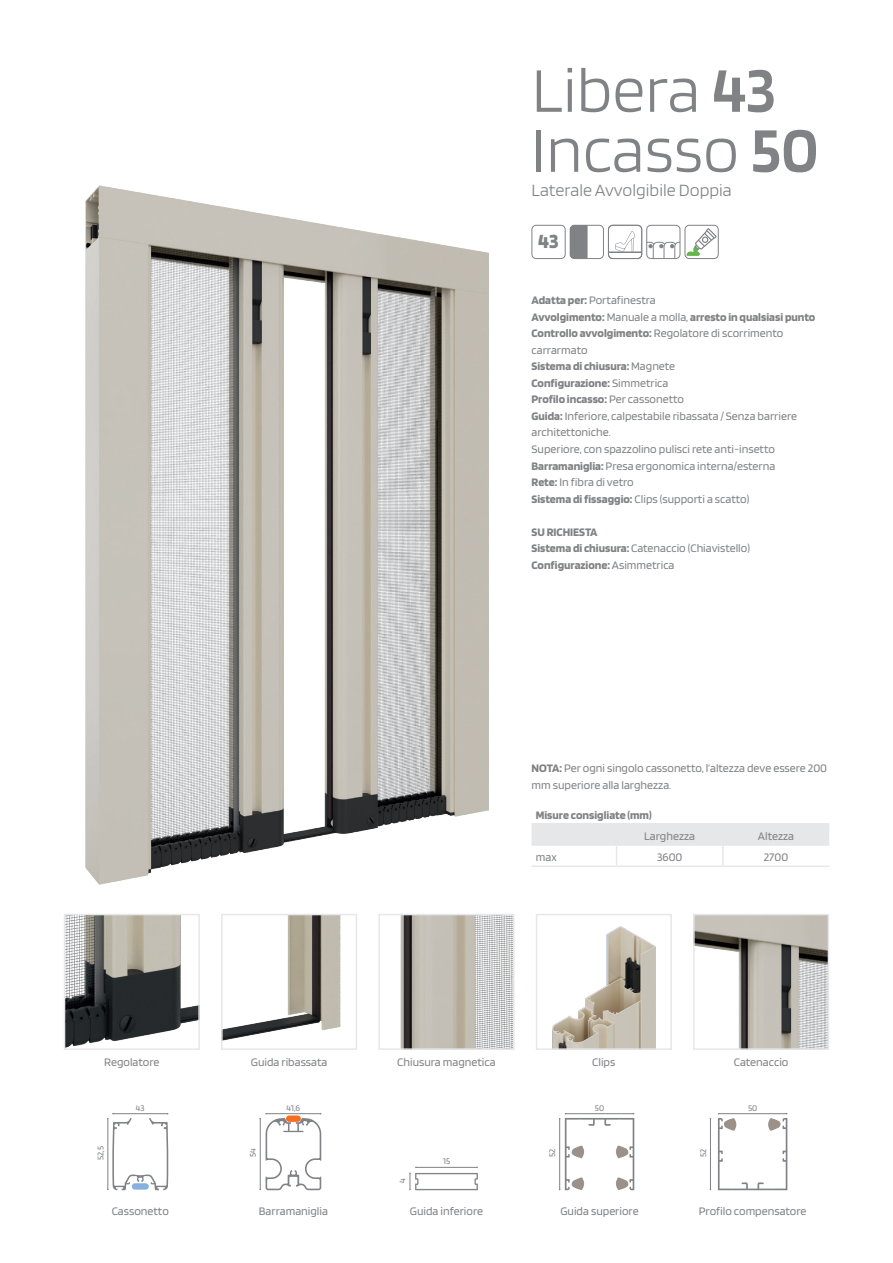
<style>
.page{position:relative;width:893px;height:1263px;background:#fff}
.page>*{position:absolute;margin:0;border:0;box-sizing:border-box;transform-origin:0 0}
.t1{font:300 66px "Blinker";color:#808285}
.t2{font:700 21px "Blinker";color:#808285}
.t3{font:300 18px "Blinker";color:#808285}
.t4{font:12px/16.5px "Blinker";color:#808285}
.t5{font:700 12px "Blinker";color:#808285}
.t6{font:9px "Blinker";color:#808285}
.s1{font-weight:600}
.s2{font-weight:700}
.s3{font-weight:400}
</style>
<div class="page">
<img style="left:86px;top:186px;width:402px;height:698px">
<hr style="left:531px;top:823px;width:86px;height:1px;background:#e6e7e9">
<hr style="left:617px;top:823px;width:106px;height:1px;background:#e6e7e9">
<hr style="left:723px;top:823px;width:106px;height:1px;background:#e6e7e9">
<svg style="left:531px;top:824px;width:298px;height:41px"></svg>
<hr style="left:531px;top:865px;width:86px;height:2px;background:#e6e7e9">
<hr style="left:617px;top:865px;width:106px;height:2px;background:#e6e7e9">
<hr style="left:723px;top:865px;width:106px;height:2px;background:#e6e7e9">
<div style="left:531px;top:225px;width:35px;height:34px;border:1px solid #808285;border-radius:4px"></div>
<hr style="left:570px;top:225px;width:1px;height:34px;background:#808285">
<hr style="left:571px;top:225px;width:1px;height:34px;background:#808285">
<hr style="left:572px;top:225px;width:1px;height:34px;background:#808285">
<hr style="left:573px;top:225px;width:1px;height:34px;background:#808285">
<hr style="left:574px;top:225px;width:1px;height:34px;background:#808285">
<hr style="left:575px;top:225px;width:1px;height:34px;background:#808285">
<hr style="left:576px;top:225px;width:1px;height:34px;background:#808285">
<hr style="left:577px;top:225px;width:1px;height:34px;background:#808285">
<hr style="left:578px;top:225px;width:1px;height:34px;background:#808285">
<hr style="left:579px;top:225px;width:1px;height:34px;background:#808285">
<hr style="left:580px;top:225px;width:1px;height:34px;background:#808285">
<hr style="left:581px;top:225px;width:1px;height:34px;background:#808285">
<hr style="left:582px;top:225px;width:1px;height:34px;background:#808285">
<hr style="left:583px;top:225px;width:1px;height:34px;background:#808285">
<hr style="left:584px;top:225px;width:1px;height:34px;background:#808285">
<hr style="left:585px;top:225px;width:1px;height:34px;background:#808285">
<hr style="left:586px;top:225px;width:2px;height:34px;background:#808285">
<div style="left:570px;top:225px;width:34px;height:34px;border:1px solid #808285;border-radius:4px"></div>
<div style="left:608px;top:225px;width:34px;height:34px;border:1px solid #808285;border-radius:4px"></div>
<svg style="left:615px;top:231px;width:20px;height:20px"></svg>
<hr style="left:608px;top:251px;width:34px;height:2px;background:#808285">
<svg style="left:648px;top:242px;width:32px;height:17px"></svg>
<div style="left:646px;top:225px;width:34px;height:34px;border:1px solid #808285;border-radius:4px"></div>
<svg style="left:107px;top:1113px;width:61px;height:77px"></svg>
<svg style="left:259px;top:1113px;width:62px;height:77px"></svg>
<svg style="left:409px;top:1166px;width:69px;height:24px"></svg>
<svg style="left:559px;top:1113px;width:75px;height:77px"></svg>
<img style="left:224px;top:917px;width:117px;height:124px">
<div style="left:221px;top:914px;width:136px;height:136px;border:2px solid #e6e7e9"></div>
<img style="left:400px;top:917px;width:111px;height:130px">
<div style="left:378px;top:914px;width:136px;height:136px;border:2px solid #e6e7e9"></div>
<img style="left:696px;top:917px;width:130px;height:130px">
<div style="left:693px;top:914px;width:136px;height:136px;border:2px solid #e6e7e9"></div>
<div style="left:685px;top:225px;width:34px;height:34px;border:1px solid #808285;border-radius:4px"></div>
<svg style="left:687px;top:228px;width:30px;height:28px"></svg>
<img style="left:67px;top:917px;width:130px;height:130px">
<div style="left:64px;top:914px;width:136px;height:136px;border:2px solid #e6e7e9"></div>
<img style="left:552px;top:926px;width:103px;height:121px">
<div style="left:536px;top:914px;width:136px;height:136px;border:2px solid #e6e7e9"></div>
<hr style="left:710px;top:1119px;width:1px;height:70px;background:#808285">
<svg style="left:718px;top:1113px;width:69px;height:77px"></svg>
<p class="t1" style="left:531px;top:57px;width:246px">Libera <span class="s1">43</span></p>
<p class="t1" style="left:531px;top:117px;width:289px">Incasso <span class="s1">50</span></p>
<p class="t3" style="left:531px;top:181px;width:202px">Laterale Avvolgibile Doppia</p>
<p class="t2" style="left:538px;top:230px;width:22px">43</p>
<p class="t4" style="left:531px;top:292px;width:126px"><span class="s2">Adatta per:</span> Portafinestra</p>
<p class="t5" style="left:531px;top:311px;width:285px">Avvolgimento: <span class="s3">Manuale a molla,</span> arresto in qualsiasi punto</p>
<p class="t4" style="left:531px;top:325px;width:253px"><span class="s2">Controllo avvolgimento:</span> Regolatore di scorrimento carrarmato</p>
<p class="t5" style="left:531px;top:360px;width:145px">Sistema di chiusura: <span class="s3">Magnete</span></p>
<p class="t5" style="left:531px;top:377px;width:138px">Configurazione: <span class="s3">Simmetrica</span></p>
<p class="t5" style="left:531px;top:393px;width:154px">Profilo incasso: <span class="s3">Per cassonetto</span></p>
<p class="t4" style="left:531px;top:408px;width:267px"><span class="s2">Guida:</span> Inferiore, calpestabile ribassata / Senza barriere architettoniche.</p>
<p class="t4" style="left:531px;top:441px;width:245px">Superiore, con spazzolino pulisci rete anti-insetto</p>
<p class="t4" style="left:531px;top:457px;width:245px"><span class="s2">Barramaniglia:</span> Presa ergonomica interna/esterna</p>
<p class="t4" style="left:531px;top:474px;width:104px"><span class="s2">Rete:</span> In fibra di vetro</p>
<p class="t4" style="left:531px;top:490px;width:219px"><span class="s2">Sistema di fissaggio:</span> Clips (supporti a scatto)</p>
<p class="t5" style="left:531px;top:525px;width:68px">SU RICHIESTA</p>
<p class="t4" style="left:531px;top:540px;width:220px"><span class="s2">Sistema di chiusura:</span> Catenaccio (Chiavistello)</p>
<p class="t5" style="left:531px;top:558px;width:145px">Configurazione: <span class="s3">Asimmetrica</span></p>
<p class="t4" style="left:531px;top:760px;width:297px"><span class="s2">NOTA:</span> Per ogni singolo cassonetto, l’altezza deve essere 200 mm superiore alla larghezza.</p>
<p class="t5" style="left:536px;top:809px;width:117px">Misure consigliate (mm)</p>
<p class="t4" style="left:644px;top:828px;width:52px">Larghezza</p>
<p class="t4" style="left:758px;top:828px;width:38px">Altezza</p>
<p class="t4" style="left:536px;top:849px;width:22px">max</p>
<p class="t4" style="left:657px;top:849px;width:27px">3600</p>
<p class="t4" style="left:764px;top:849px;width:26px">2700</p>
<p class="t4" style="left:104px;top:1054px;width:57px">Regolatore</p>
<p class="t4" style="left:251px;top:1054px;width:78px">Guida ribassata</p>
<p class="t4" style="left:397px;top:1054px;width:100px">Chiusura magnetica</p>
<p class="t4" style="left:592px;top:1054px;width:25px">Clips</p>
<p class="t4" style="left:734px;top:1054px;width:56px">Catenaccio</p>
<p class="t6" style="left:136px;top:1103px;width:10px">43</p>
<p class="t6" style="left:287px;top:1103px;width:15px">41,6</p>
<p class="t6" style="left:595px;top:1103px;width:11px">50</p>
<p class="t6" style="left:96px;top:1160px;width:15px;rotate:-90deg">52,5</p>
<p class="t6" style="left:248px;top:1157px;width:10px;rotate:-90deg">54</p>
<p class="t6" style="left:548px;top:1157px;width:10px;rotate:-90deg">52</p>
<p class="t6" style="left:398px;top:1183px;width:6px;rotate:-90deg">4</p>
<p class="t6" style="left:443px;top:1156px;width:9px">15</p>
<p class="t6" style="left:698px;top:1157px;width:10px;rotate:-90deg">52</p>
<p class="t6" style="left:748px;top:1103px;width:11px">50</p>
<p class="t4" style="left:112px;top:1202px;width:59px">Cassonetto</p>
<p class="t4" style="left:259px;top:1202px;width:71px">Barramaniglia</p>
<p class="t4" style="left:410px;top:1202px;width:75px">Guida inferiore</p>
<p class="t4" style="left:560px;top:1202px;width:80px">Guida superiore</p>
<p class="t4" style="left:699px;top:1202px;width:109px">Profilo compensatore</p>
</div>
